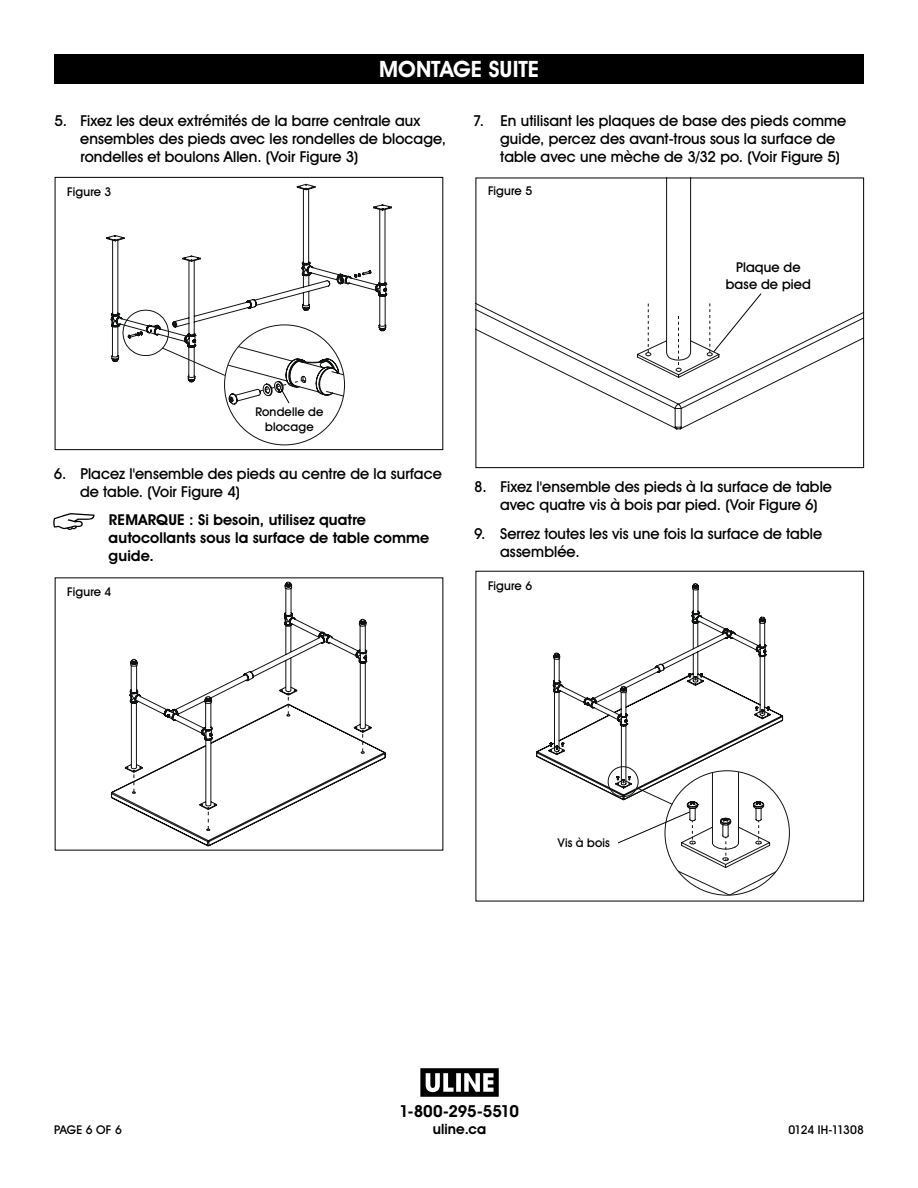
<style>
.page{position:relative;width:918px;height:1188px;background:#fff}
.page>*{position:absolute;margin:0;border:0;box-sizing:border-box;transform-origin:0 0}
.t1{font:700 22.5px "Uline Two Knine";color:#fff}
.t2{font:700 16.5px "Uline Two Knine";letter-spacing:-.015em;color:#000}
.t3{font:15px/18px "Uline Two Knine";letter-spacing:.005em;color:#000}
.t4{font:700 15px/18px "Uline Two Knine";letter-spacing:.005em;color:#000}
.t5{font:700 14.25px "Uline Two Knine";letter-spacing:.01em;color:#000}
.t6{font:13.5px/16.2px "Uline Two Knine";letter-spacing:.01em;color:#000;text-align:center}
.t7{font:12px/14.4px "Uline Two Knine";letter-spacing:.015em;color:#000;text-align:center}
.t8{font:12px "Uline Two Knine";letter-spacing:-.03em;color:#000}
</style>
<div class="page">
<div style="left:54px;top:54px;width:810px;height:30px;background:#000"></div>
<svg style="left:53px;top:513px;width:42px;height:17px"></svg>
<svg style="left:106px;top:183px;width:286px;height:179px"></svg>
<div style="left:55px;top:177px;width:388px;height:273px;border:1px solid #000"></div>
<svg style="left:110px;top:581px;width:276px;height:266px"></svg>
<svg style="left:133px;top:772px;width:1px;height:20px"></svg>
<svg style="left:208px;top:809px;width:1px;height:21px"></svg>
<svg style="left:288px;top:695px;width:1px;height:20px"></svg>
<svg style="left:362px;top:732px;width:1px;height:20px"></svg>
<svg style="left:536px;top:583px;width:248px;height:214px"></svg>
<div style="left:608px;top:766px;width:31px;height:31px;border:1px solid #111212;border-radius:50%"></div>
<svg style="left:478px;top:180px;width:384px;height:250px"></svg>
<svg style="left:648px;top:304px;width:1px;height:52px"></svg>
<svg style="left:678px;top:316px;width:1px;height:52px"></svg>
<div style="left:476px;top:178px;width:388px;height:290px;border:1px solid #000"></div>
<svg style="left:709px;top:293px;width:53px;height:63px"></svg>
<svg style="left:122px;top:309px;width:223px;height:96px"></svg>
<svg style="left:617px;top:772px;width:172px;height:123px"></svg>
<svg style="left:420px;top:1068px;width:79px;height:29px"></svg>
<h1 class="t1" style="left:379px;top:56px;width:161px">MONTAGE SUITE</h1>
<p class="t3" style="left:80px;top:111px;width:368px;text-indent:-26px">5. Fixez les deux extrémités de la barre centrale aux ensembles des pieds avec les rondelles de blocage, rondelles et boulons Allen. (Voir Figure 3)</p>
<p class="t3" style="left:500px;top:111px;width:348px;text-indent:-27px">7. En utilisant les plaques de base des pieds comme guide, percez des avant-trous sous la surface de table avec une mèche de 3/32 po. (Voir Figure 5)</p>
<p class="t7" style="left:67px;top:184px;width:46px">Figure 3</p>
<p class="t7" style="left:488px;top:184px;width:46px">Figure 5</p>
<p class="t6" style="left:726px;top:259px;width:87px">Plaque de base de pied</p>
<p class="t7" style="left:255px;top:405px;width:70px">Rondelle de blocage</p>
<p class="t3" style="left:80px;top:464px;width:363px;text-indent:-26px">6. Placez l'ensemble des pieds au centre de la surface de table. (Voir Figure 4)</p>
<p class="t4" style="left:109px;top:511px;width:322px">REMARQUE : Si besoin, utilisez quatre autocollants sous la surface de table comme guide.</p>
<p class="t7" style="left:67px;top:585px;width:46px">Figure 4</p>
<p class="t3" style="left:500px;top:478px;width:333px;text-indent:-26px">8. Fixez l'ensemble des pieds à la surface de table avec quatre vis à bois par pied. (Voir Figure 6)</p>
<p class="t3" style="left:500px;top:525px;width:324px;text-indent:-26px">9. Serrez toutes les vis une fois la surface de table assemblée.</p>
<p class="t7" style="left:488px;top:578px;width:46px">Figure 6</p>
<p class="t7" style="left:558px;top:836px;width:53px">Vis à bois</p>
<p class="t2" style="left:399px;top:1101px;width:121px">1-800-295-5510</p>
<p class="t5" style="left:433px;top:1120px;width:55px">uline.ca</p>
<p class="t7" style="left:54px;top:1122px;width:69px">PAGE 6 OF 6</p>
<p class="t8" style="left:788px;top:1122px;width:77px">0124 IH-11308</p>
</div>
